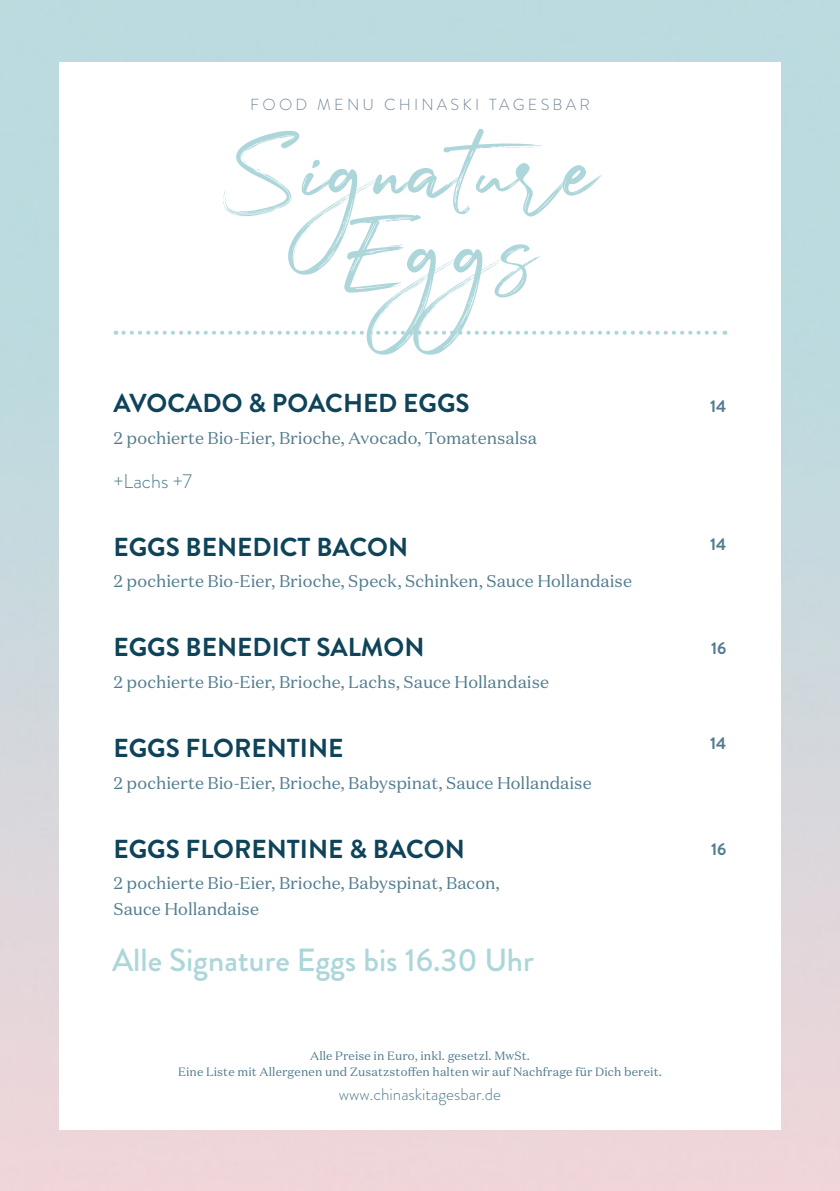
<style>
.page{position:relative;width:840px;height:1191px;background:#fff}
.page>*{position:absolute;margin:0;border:0;box-sizing:border-box;transform-origin:0 0}
.GRUPPE{font:108px "Julietta Messie Demo";color:#acd6da}
.ERKLÄRUNG{font:500 32px "Brandon Grotesque";color:#acd6da}
.PRODUKT{font:700 26px "Brandon Grotesque";color:#0e4359}
.Ingredience{font:700 26px "Brandon Grotesque";color:#0e4359}
.Zusatzprodukt{font:300 20px "Brandon Grotesque";color:#527c8e}
.Ingredience-2{font:17px "Domaine Text";color:#527c8e}
.t1{font:300 17px "Brandon Grotesque";color:#527c8e}
.PREISE{font:700 17px "Brandon Grotesque";color:#527c8e}
.t2{font:300 16px "Brandon Grotesque";letter-spacing:.2em;color:#758798}
.t3{font:12px/16px "Domaine Text";letter-spacing:.01em;color:#527c8e;text-align:center}
</style>
<div class="page">
<svg style="left:123px;top:331px;width:602px;height:4px"></svg>
<p class="t2" style="left:250px;top:94px;width:341px">FOOD MENU CHINASKI TAGESBAR</p>
<p class="GRUPPE" style="left:223px;top:98px;width:372px">Signature</p>
<p class="GRUPPE" style="left:344px;top:178px;width:189px">Eggs</p>
<p class="PRODUKT" style="left:113px;top:385px;width:357px">AVOCADO &amp; POACHED EGGS</p>
<p class="Ingredience-2" style="left:113px;top:427px;width:425px">2 pochierte Bio-Eier, Brioche, Avocado, Tomatensalsa</p>
<p class="Zusatzprodukt" style="left:113px;top:467px;width:80px">+Lachs +7</p>
<p class="Ingredience" style="left:113px;top:528px;width:296px">EGGS BENEDICT BACON</p>
<p class="Ingredience-2" style="left:113px;top:570px;width:519px">2 pochierte Bio-Eier, Brioche, Speck, Schinken, Sauce Hollandaise</p>
<p class="PRODUKT" style="left:113px;top:629px;width:312px">EGGS BENEDICT SALMON</p>
<p class="Ingredience-2" style="left:113px;top:671px;width:437px">2 pochierte Bio-Eier, Brioche, Lachs, Sauce Hollandaise</p>
<p class="PRODUKT" style="left:113px;top:730px;width:231px">EGGS FLORENTINE</p>
<p class="Ingredience-2" style="left:113px;top:772px;width:479px">2 pochierte Bio-Eier, Brioche, Babyspinat, Sauce Hollandaise</p>
<p class="PRODUKT" style="left:113px;top:830px;width:352px">EGGS FLORENTINE &amp; BACON</p>
<p class="Ingredience-2" style="left:113px;top:872px;width:387px">2 pochierte Bio-Eier, Brioche, Babyspinat, Bacon,</p>
<p class="Ingredience-2" style="left:113px;top:898px;width:147px">Sauce Hollandaise</p>
<p class="ERKLÄRUNG" style="left:112px;top:938px;width:423px">Alle Signature Eggs bis 16.30 Uhr</p>
<p class="t3" style="left:178px;top:1047px;width:485px">Alle Preise in Euro, inkl. gesetzl. MwSt.<br>Eine Liste mit Allergenen und Zusatzstoffen halten wir auf Nachfrage für Dich bereit.</p>
<p class="t1" style="left:338px;top:1082px;width:164px">www.chinaskitagesbar.de</p>
<p class="PREISE" style="left:709px;top:394px;width:18px">14</p>
<p class="PREISE" style="left:709px;top:532px;width:18px">14</p>
<p class="PREISE" style="left:710px;top:636px;width:17px">16</p>
<p class="PREISE" style="left:709px;top:731px;width:18px">14</p>
<p class="PREISE" style="left:710px;top:837px;width:17px">16</p>
</div>
